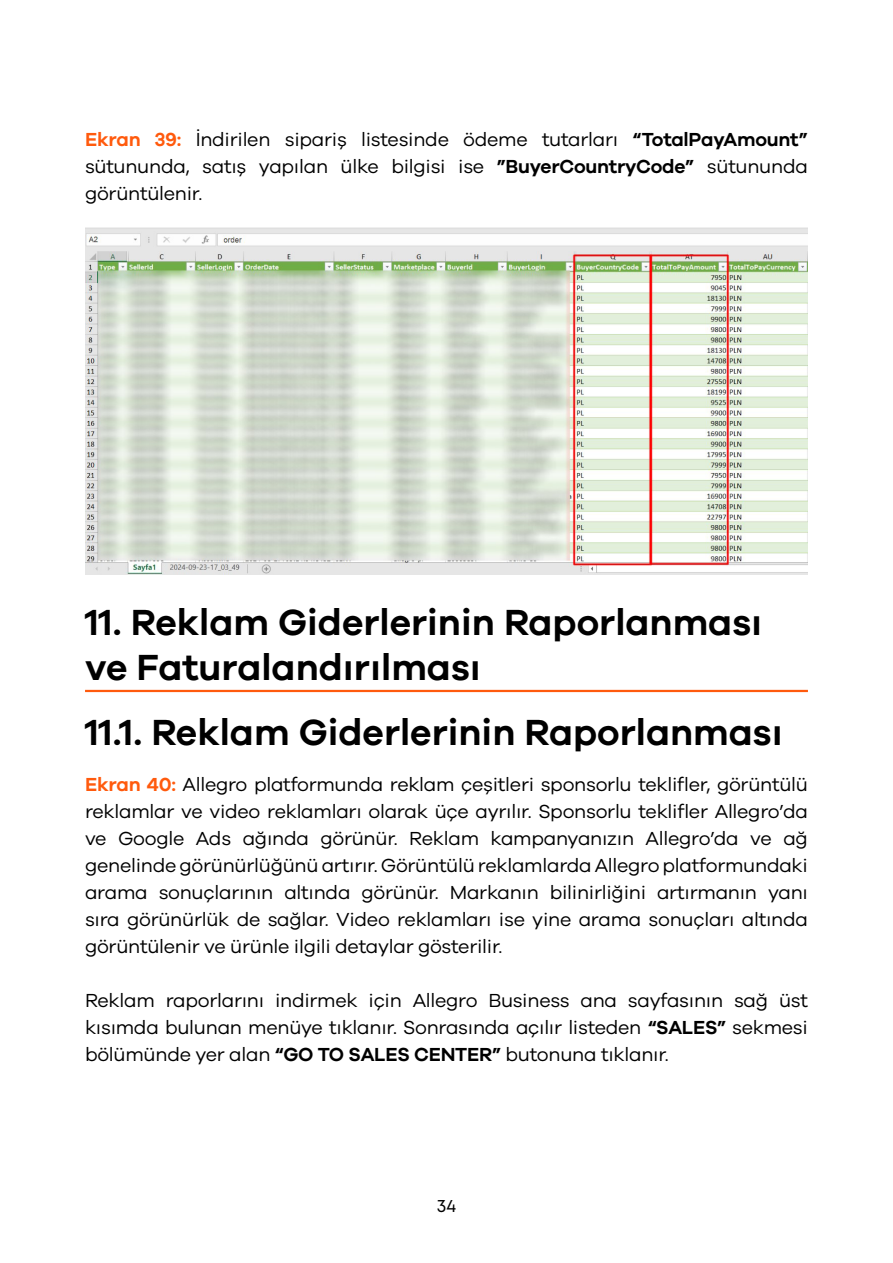
<style>
.page{position:relative;width:893px;height:1263px;background:#fff}
.page>*{position:absolute;margin:0;border:0;box-sizing:border-box;transform-origin:0 0}
.t1{font:600 37.5px/45px "Galano Grotesque W05";color:#000}
.t2{font:19.5px/27px "Galano Grotesque W05";letter-spacing:-.015em;color:#000;text-align:justify}
.t3{font:18px "Mont";color:#000}
.s1{font-weight:600;color:#ff5a0d}
.s2{font-weight:600}
</style>
<div class="page">
<img style="left:85px;top:227px;width:723px;height:347px">
<hr style="left:85px;top:690px;width:723px;height:2px;background:#ff5a0d">
<p class="t2" style="left:85px;top:125px;width:724px"><span class="s1">Ekran 39:</span> İndirilen sipariş listesinde ödeme tutarları <span class="s2">“TotalPayAmount” </span>sütununda, satış yapılan ülke bilgisi ise <span class="s2">”BuyerCountryCode”</span> sütununda görüntülenir.</p>
<h1 class="t1" style="left:85px;top:599px;width:679px">11. Reklam Giderlerinin Raporlanması ve Faturalandırılması</h1>
<h1 class="t1" style="left:85px;top:708px;width:699px">11.1. Reklam Giderlerinin Raporlanması</h1>
<p class="t2" style="left:85px;top:770px;width:724px"><span class="s1">Ekran 40:</span> Allegro platformunda reklam çeşitleri sponsorlu teklifler, görüntülü reklamlar ve video reklamları olarak üçe ayrılır. Sponsorlu teklifler Allegro’da ve Google Ads ağında görünür. Reklam kampanyanızın Allegro’da ve ağ genelinde görünürlüğünü artırır. Görüntülü reklamlarda Allegro platformundaki arama sonuçlarının altında görünür. Markanın bilinirliğini artırmanın yanı sıra görünürlük de sağlar. Video reklamları ise yine arama sonuçları altında görüntülenir ve ürünle ilgili detaylar gösterilir.</p>
<p class="t2" style="left:85px;top:986px;width:724px">Reklam raporlarını indirmek için Allegro Business ana sayfasının sağ üst kısımda bulunan menüye tıklanır. Sonrasında açılır listeden <span class="s2">“SALES”</span> sekmesi bölümünde yer alan <span class="s2">“GO TO SALES CENTER”</span> butonuna tıklanır.</p>
<p class="t3" style="left:437px;top:1194px;width:21px">34</p>
</div>
